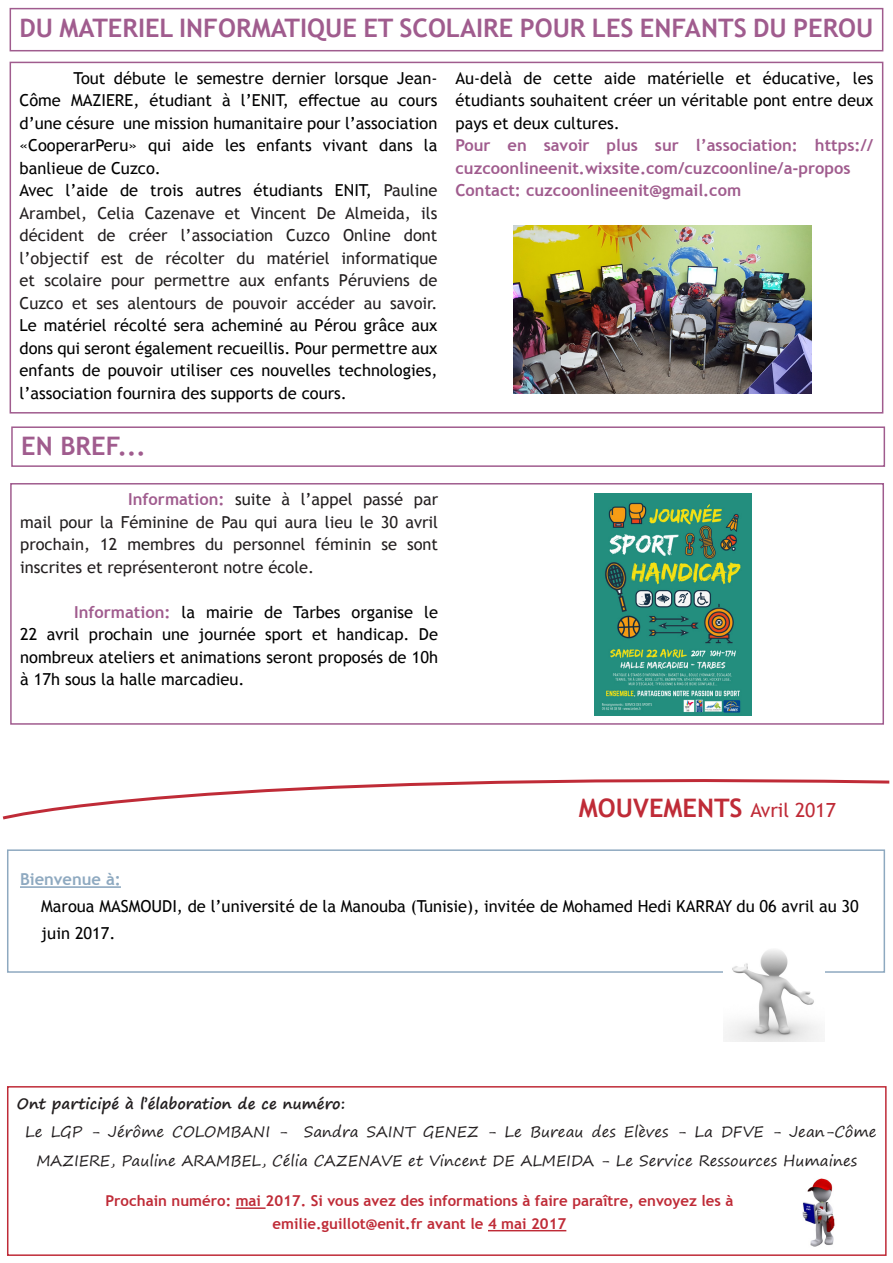
<style>
.page{position:relative;width:893px;height:1263px;background:#fff}
.page>*{position:absolute;margin:0;border:0;box-sizing:border-box;transform-origin:0 0}
.t1{font:700 25.5px "Trebuchet MS";color:#a05c8e}
.t2{font:700 25.5px "Trebuchet MS";color:#bf2b37}
.t3{font:16.5px/22.5px "Trebuchet MS";color:#231f20;text-align:justify}
.t4{font:16.5px/22.5px "Trebuchet MS";color:#000;text-align:justify}
.t5{font:700 16.5px/22.5px "Trebuchet MS";color:#a05c8e}
.t6{font:700 16.5px "Trebuchet MS";color:#8ea9c0}
.t7{font:15px/28.5px "Segoe Print";color:#231f20;text-align:center}
.t8{font:700 15px "Trebuchet MS";color:#bf2b37}
.t9{font:700 15px "Segoe Print";color:#231f20}
.s1{color:#000}
.s2{font-weight:700;color:#a05c8e}
.s3{font-weight:400;font-size:19.5px}
</style>
<div class="page">
<div style="left:7px;top:849px;width:878px;height:124px;border:2px solid #8ea9c0"></div>
<hr style="left:20px;top:886px;width:101px;height:2px;background:#8ea9c0">
<div style="left:11px;top:426px;width:874px;height:41px;border:2px solid #a05c8e"></div>
<div style="left:10px;top:483px;width:874px;height:242px;border:2px solid #a05c8e"></div>
<div style="left:10px;top:62px;width:873px;height:352px;border:2px solid #a05c8e"></div>
<div style="left:10px;top:8px;width:873px;height:43px;border:2px solid #a05c8e"></div>
<svg style="left:2px;top:779px;width:888px;height:41px"></svg>
<div style="left:7px;top:1086px;width:880px;height:170px;border:2px solid #bf2b37"></div>
<hr style="left:236px;top:1207px;width:30px;height:2px;background:#bf2b37">
<hr style="left:488px;top:1230px;width:78px;height:1px;background:#bf2b37">
<img style="left:724px;top:949px;width:100px;height:93px">
<img style="left:802px;top:1178px;width:33px;height:69px">
<img style="left:514px;top:225px;width:298px;height:168px">
<img style="left:595px;top:493px;width:157px;height:222px">
<p class="t1" style="left:20px;top:12px;width:855px">DU MATERIEL INFORMATIQUE ET SCOLAIRE POUR LES ENFANTS DU PEROU</p>
<p class="t4" style="left:20px;top:67px;width:419px;text-indent:54px">Tout débute le semestre dernier lorsque Jean-Côme MAZIERE, étudiant à l’ENIT, effectue au cours d’une césure une mission humanitaire pour l’association «CooperarPeru» qui aide les enfants vivant dans la banlieue de Cuzco.</p>
<p class="t3" style="left:20px;top:179px;width:419px"><span class="s1">Avec l’aide de trois autres étudiants ENIT,</span> Pauline Arambel, Celia Cazenave et Vincent De Almeida, ils décident de créer l’association Cuzco Online dont l’objectif est de récolter du matériel informatique et scolaire pour permettre aux enfants Péruviens de Cuzco et ses alentours de pouvoir accéder au savoir.<br><span class="s1">Le matériel récolté sera acheminé au Pérou grâce aux dons qui seront également recueillis. Pour permettre aux enfants de pouvoir utiliser ces nouvelles technologies, l’association fournira des supports de cours.</span></p>
<p class="t1" style="left:21px;top:430px;width:126px">EN BREF...</p>
<p class="t3" style="left:20px;top:488px;width:419px;text-indent:108px"><span class="s2">Information:</span> suite à l’appel passé par mail pour la Féminine de Pau qui aura lieu le 30 avril prochain, 12 membres du personnel féminin se sont inscrites et représenteront notre école.</p>
<p class="t4" style="left:20px;top:600px;width:419px;text-indent:54px"><span class="s2">Information:</span> la mairie de Tarbes organise le 22 avril prochain une journée sport et handicap. De nombreux ateliers et animations seront proposés de 10h à 17h sous la halle marcadieu.</p>
<p class="t4" style="left:455px;top:67px;width:419px">Au-delà de cette aide matérielle et éducative, les étudiants souhaitent créer un véritable pont entre deux pays et deux cultures.</p>
<p class="t5" style="left:455px;top:134px;width:419px">Pour en savoir plus sur l’association: https:// cuzcoonlineenit.wixsite.com/cuzcoonline/a-propos</p>
<p class="t5" style="left:455px;top:179px;width:287px">Contact: cuzcoonlineenit@gmail.com</p>
<p class="t2" style="left:579px;top:792px;width:259px">MOUVEMENTS <span class="s3">Avril 2017</span></p>
<p class="t6" style="left:20px;top:869px;width:102px">Bienvenue à:</p>
<p class="t4" style="left:41px;top:892px;width:819px;line-height:27px">Maroua MASMOUDI, de l’université de la Manouba (Tunisie), invitée de Mohamed Hedi KARRAY du 06 avril au 30 juin 2017.</p>
<p class="t9" style="left:17px;top:1090px;width:330px">Ont participé à l’élaboration de ce numéro:</p>
<p class="t7" style="left:25px;top:1117px;width:853px">Le LGP - Jérôme COLOMBANI - Sandra SAINT GENEZ - Le Bureau des Elèves - La DFVE - Jean-Côme<br>MAZIERE, Pauline ARAMBEL, Célia CAZENAVE et Vincent DE ALMEIDA - Le Service Ressources Humaines</p>
<p class="t8" style="left:105px;top:1191px;width:630px">Prochain numéro: mai 2017. Si vous avez des informations à faire paraître, envoyez les à</p>
<p class="t8" style="left:273px;top:1214px;width:295px">emilie.guillot@enit.fr avant le 4 mai 2017</p>
</div>
